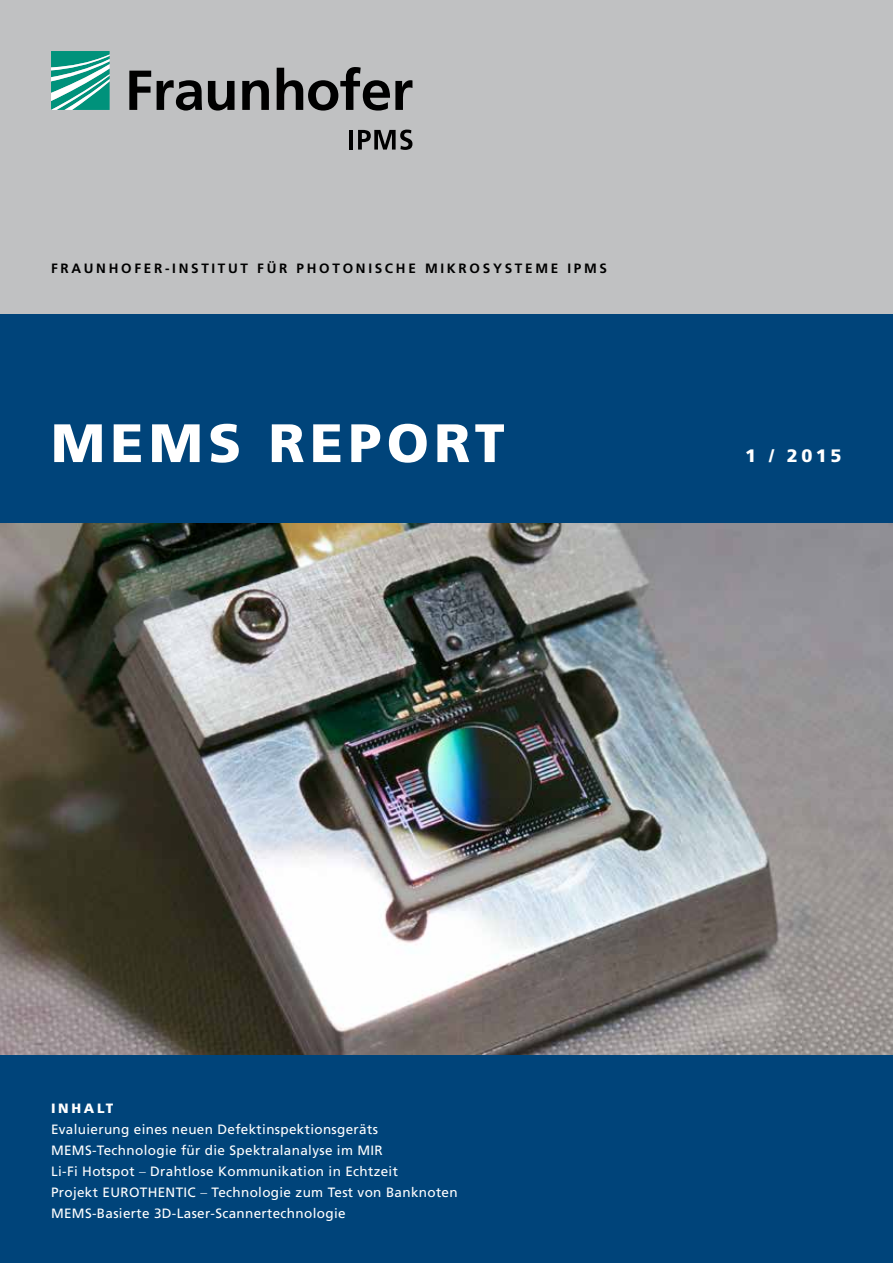
<style>
.page{position:relative;width:893px;height:1263px;background:#fff}
.page>*{position:absolute;margin:0;border:0;box-sizing:border-box;transform-origin:0 0}
.t1{font:900 54px "Frutiger LT Com";letter-spacing:.1em;color:#fff}
.t2{font:900 18px "Frutiger LT Com";color:#fff}
.t3{font:13.5px/21px "Frutiger LT Com";letter-spacing:.025em;color:#fff}
.t4{font:700 13.5px "Frutiger LT Com";letter-spacing:.2em;color:#000}
.t5{font:900 13.5px "Frutiger LT Com";letter-spacing:.2em;color:#fff}
.s1{font-weight:300}
</style>
<div class="page">
<div style="left:0;top:0;width:893px;height:315px;background:#c0c1c2"></div>
<svg style="left:51px;top:51px;width:59px;height:59px"></svg>
<svg style="left:129px;top:67px;width:283px;height:44px"></svg>
<hr style="left:349px;top:130px;width:4px;height:20px;background:#000">
<svg style="left:358px;top:130px;width:54px;height:20px"></svg>
<div style="left:0;top:315px;width:893px;height:948px;background:#00447a"></div>
<img style="left:0;top:523px;width:893px;height:531px">
<p class="t4" style="left:51px;top:260px;width:556px">FRAUNHOF ER-INSTI TUT F ÜR PHOTONI SCHE MI KROSYSTEM E IPMS</p>
<h1 class="t1" style="left:51px;top:411px;width:455px">MEMS REPORT</h1>
<h2 class="t2" style="left:745px;top:445px;width:98px">1 / 2015</h2>
<p class="t5" style="left:51px;top:1100px;width:64px">INHALT</p>
<p class="t3" style="left:51px;top:1119px;width:408px">Evaluierung eines neuen Defektinspektionsgeräts MEMS-Technologie für die Spektralanalyse im MIR<br>Li-Fi Hotspot <span class="s1">–</span> Drahtlose Kommunikation in Echtzeit<br>Projekt EUROTHENTIC <span class="s1">–</span> Technologie zum Test von Banknoten MEMS-Basierte 3D-Laser-Scannertechnologie</p>
</div>
